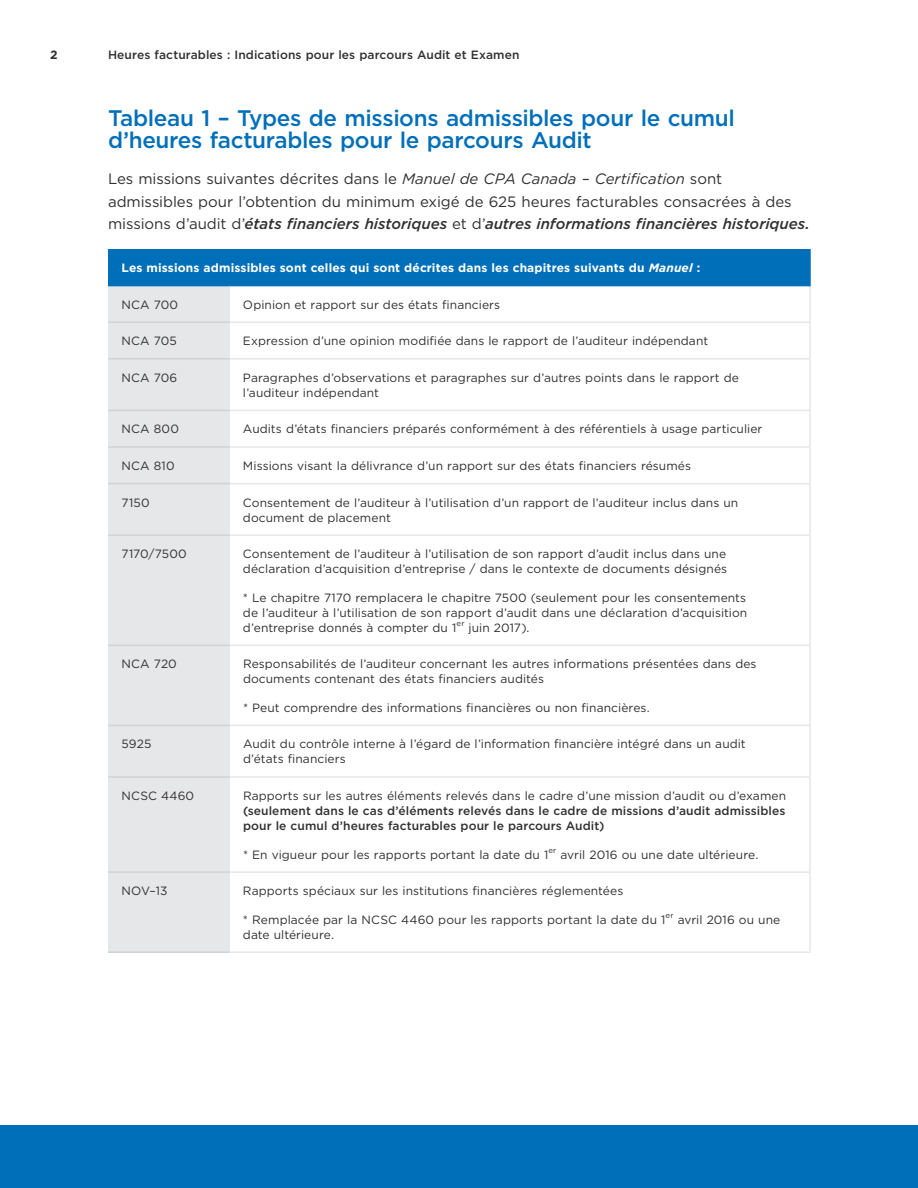
<style>
.page{position:relative;width:918px;height:1188px;background:#fff}
.page>*{position:absolute;margin:0;border:0;box-sizing:border-box;transform-origin:0 0}
.t1{font:500 22.5px/22.5px "Gotham";letter-spacing:-.015em;color:#006fba}
.t2{font:15px/22.5px "Gotham";letter-spacing:-.005em;color:#312f30}
.t3{font:12px/15px "Gotham";letter-spacing:.005em;color:#312f30}
.t4{font:500 12px/15px "Gotham";letter-spacing:.005em;color:#312f30;text-align:justify}
.t5{font:700 12px "Gotham";letter-spacing:.01em;color:#fff}
.t6{font:700 12px "Gotham";color:#312f30}
.t7{font:7.8px "Gotham";color:#312f30}
.s1{font-style:italic}
.s2{font-weight:500;font-style:italic}
.s3{font-weight:400}
</style>
<div class="page">
<div style="left:0;top:1125px;width:918px;height:63px;background:#006fba"></div>
<div style="left:108px;top:249px;width:702px;height:37px;background:#006fba"></div>
<div style="left:108px;top:286px;width:122px;height:36px;background:#e6e7e9"></div>
<div style="left:108px;top:322px;width:122px;height:37px;background:#e6e7e9"></div>
<div style="left:108px;top:359px;width:122px;height:51px;background:#e6e7e9"></div>
<div style="left:108px;top:410px;width:122px;height:37px;background:#e6e7e9"></div>
<div style="left:108px;top:447px;width:122px;height:37px;background:#e6e7e9"></div>
<div style="left:108px;top:484px;width:122px;height:51px;background:#e6e7e9"></div>
<div style="left:108px;top:535px;width:122px;height:110px;background:#e6e7e9"></div>
<div style="left:108px;top:645px;width:122px;height:80px;background:#e6e7e9"></div>
<div style="left:108px;top:725px;width:122px;height:52px;background:#e6e7e9"></div>
<div style="left:108px;top:777px;width:122px;height:95px;background:#e6e7e9"></div>
<div style="left:108px;top:872px;width:122px;height:80px;background:#e6e7e9"></div>
<hr style="left:809px;top:286px;width:2px;height:35px;background:#e6e7e9">
<hr style="left:230px;top:321px;width:581px;height:2px;background:#e6e7e9">
<hr style="left:809px;top:323px;width:2px;height:35px;background:#e6e7e9">
<hr style="left:230px;top:358px;width:581px;height:2px;background:#e6e7e9">
<hr style="left:809px;top:360px;width:2px;height:50px;background:#e6e7e9">
<hr style="left:230px;top:410px;width:581px;height:1px;background:#e6e7e9">
<hr style="left:809px;top:411px;width:2px;height:35px;background:#e6e7e9">
<hr style="left:230px;top:446px;width:581px;height:2px;background:#e6e7e9">
<hr style="left:809px;top:448px;width:2px;height:35px;background:#e6e7e9">
<hr style="left:230px;top:483px;width:581px;height:1px;background:#e6e7e9">
<hr style="left:809px;top:484px;width:2px;height:50px;background:#e6e7e9">
<hr style="left:230px;top:534px;width:581px;height:2px;background:#e6e7e9">
<hr style="left:809px;top:536px;width:2px;height:109px;background:#e6e7e9">
<hr style="left:230px;top:645px;width:581px;height:1px;background:#e6e7e9">
<hr style="left:809px;top:646px;width:2px;height:79px;background:#e6e7e9">
<hr style="left:230px;top:725px;width:581px;height:1px;background:#e6e7e9">
<hr style="left:809px;top:726px;width:2px;height:50px;background:#e6e7e9">
<hr style="left:230px;top:776px;width:581px;height:2px;background:#e6e7e9">
<hr style="left:809px;top:778px;width:2px;height:93px;background:#e6e7e9">
<hr style="left:230px;top:871px;width:581px;height:2px;background:#e6e7e9">
<hr style="left:809px;top:873px;width:2px;height:78px;background:#e6e7e9">
<hr style="left:230px;top:951px;width:581px;height:2px;background:#e6e7e9">
<hr style="left:108px;top:321px;width:122px;height:2px;background:#d1d2d4">
<hr style="left:108px;top:358px;width:122px;height:2px;background:#d1d2d4">
<hr style="left:108px;top:410px;width:122px;height:1px;background:#d1d2d4">
<hr style="left:108px;top:446px;width:122px;height:2px;background:#d1d2d4">
<hr style="left:108px;top:483px;width:122px;height:1px;background:#d1d2d4">
<hr style="left:108px;top:534px;width:122px;height:2px;background:#d1d2d4">
<hr style="left:108px;top:645px;width:122px;height:1px;background:#d1d2d4">
<hr style="left:108px;top:725px;width:122px;height:1px;background:#d1d2d4">
<hr style="left:108px;top:776px;width:122px;height:2px;background:#d1d2d4">
<hr style="left:108px;top:871px;width:122px;height:2px;background:#d1d2d4">
<hr style="left:108px;top:951px;width:122px;height:2px;background:#d1d2d4">
<hr style="left:809px;top:249px;width:2px;height:36px;background:#006fba">
<hr style="left:230px;top:285px;width:581px;height:1px;background:#006fba">
<p class="t6" style="left:50px;top:47px;width:9px">2</p>
<p class="t4" style="left:108px;top:47px;width:413px">Heures facturables : Indications pour les parcours Audit et Examen</p>
<h2 class="t1" style="left:108px;top:107px;width:628px">tableau 1 – types de missions admissibles pour le cumul d’heures facturables pour le parcours audit</h2>
<p class="t2" style="left:108px;top:168px;width:703px">Les missions suivantes décrites dans le <span class="s1">Manuel de CPA Canada – Certification</span> sont admissibles pour l’obtention du minimum exigé de 625 heures facturables consacrées à des missions d’audit d’<span class="s2">états financiers historiques</span> et d’<span class="s2">autres informations financières historiques.</span></p>
<p class="t5" style="left:122px;top:260px;width:580px">les missions admissibles sont celles qui sont décrites dans les chapitres suivants du <span class="s1">Manuel</span> :</p>
<p class="t3" style="left:121px;top:297px;width:58px">NCA 700</p>
<p class="t3" style="left:243px;top:297px;width:259px">Opinion et rapport sur des états financiers</p>
<p class="t3" style="left:121px;top:333px;width:57px">NCA 705</p>
<p class="t3" style="left:243px;top:333px;width:467px">Expression d’une opinion modifiée dans le rapport de l’auditeur indépendant</p>
<p class="t3" style="left:121px;top:370px;width:57px">NCA 706</p>
<p class="t3" style="left:243px;top:370px;width:498px">Paragraphes d’observations et paragraphes sur d’autres points dans le rapport de l’auditeur indépendant</p>
<p class="t3" style="left:121px;top:421px;width:59px">NCA 800</p>
<p class="t3" style="left:243px;top:421px;width:521px">Audits d’états financiers préparés conformément à des référentiels à usage particulier</p>
<p class="t3" style="left:121px;top:458px;width:55px">NCA 810</p>
<p class="t3" style="left:243px;top:458px;width:450px">Missions visant la délivrance d’un rapport sur des états financiers résumés</p>
<p class="t3" style="left:121px;top:495px;width:30px">7150</p>
<p class="t3" style="left:243px;top:495px;width:497px">Consentement de l’auditeur à l’utilisation d’un rapport de l’auditeur inclus dans un document de placement</p>
<p class="t3" style="left:121px;top:546px;width:67px">7170/7500</p>
<p class="t3" style="left:243px;top:546px;width:486px">Consentement de l’auditeur à l’utilisation de son rapport d’audit inclus dans une déclaration d’acquisition d’entreprise / dans le contexte de documents désignés</p>
<p class="t3" style="left:243px;top:590px;width:506px;text-align:justify">* Le chapitre 7170 remplacera le chapitre 7500 (seulement pour les consentements de l’auditeur à l’utilisation de son rapport d’audit dans une déclaration d’acquisition d’entreprise donnés à compter du 1</p>
<p class="t7" style="left:457px;top:618px;width:9px">er</p>
<p class="t3" style="left:469px;top:620px;width:62px">juin 2017).</p>
<p class="t3" style="left:122px;top:656px;width:57px">NCA 720</p>
<p class="t3" style="left:243px;top:656px;width:515px">Responsabilités de l’auditeur concernant les autres informations présentées dans des documents contenant des états financiers audités</p>
<p class="t3" style="left:243px;top:700px;width:408px">* Peut comprendre des informations financières ou non financières.</p>
<p class="t3" style="left:122px;top:736px;width:31px">5925</p>
<p class="t3" style="left:243px;top:736px;width:504px">Audit du contrôle interne à l’égard de l’information financière intégré dans un audit d’états financiers</p>
<p class="t3" style="left:122px;top:788px;width:74px">NCSC 4460</p>
<p class="t4" style="left:243px;top:788px;width:545px"><span class="s3">Rapports sur les autres éléments relevés dans le cadre d’une mission d’audit ou d’examen </span>(seulement dans le cas d’éléments relevés dans le cadre de missions d’audit admissibles pour le cumul d’heures facturables pour le parcours audit)</p>
<p class="t3" style="left:243px;top:847px;width:307px">* En vigueur pour les rapports portant la date du 1</p>
<p class="t7" style="left:548px;top:845px;width:9px">er</p>
<p class="t3" style="left:561px;top:847px;width:199px">avril 2016 ou une date ultérieure.</p>
<p class="t3" style="left:121px;top:883px;width:47px">NOV–13</p>
<p class="t3" style="left:243px;top:883px;width:382px">Rapports spéciaux sur les institutions financières réglementées</p>
<p class="t3" style="left:243px;top:912px;width:424px">* Remplacée par la NCSC 4460 pour les rapports portant la date du 1</p>
<p class="t7" style="left:666px;top:910px;width:9px">er</p>
<p class="t3" style="left:678px;top:912px;width:104px">avril 2016 ou une</p>
<p class="t3" style="left:243px;top:927px;width:92px">date ultérieure.</p>
</div>
